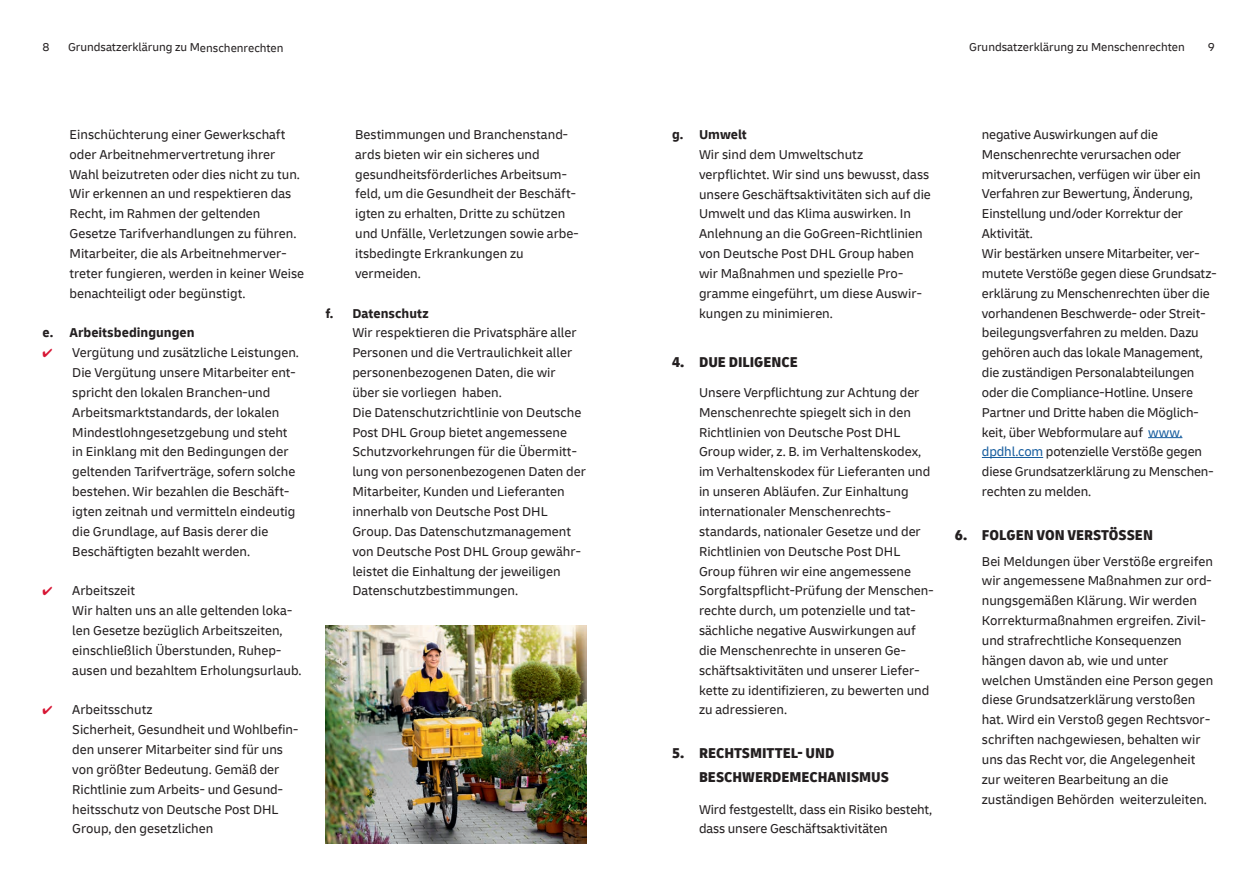
<style>
.page{position:relative;width:1259px;height:893px;background:#fff}
.page>*{position:absolute;margin:0;border:0;box-sizing:border-box;transform-origin:0 0}
.t1{font:900 condensed 15px/24px "Delivery";color:#231f20}
.t2{font:13.5px/19.8px "Delivery";color:#231f20}
.t3{font:700 13.5px "Delivery";color:#231f20}
.t4{font:12px "Delivery";letter-spacing:-.005em;color:#231f20}
.s1{color:#d71634}
.s2{color:#175d9e}
</style>
<div class="page">
<hr style="left:1148px;top:437px;width:34px;height:1px;background:#175d9e">
<hr style="left:982px;top:457px;width:61px;height:1px;background:#175d9e">
<img style="left:325px;top:625px;width:262px;height:218px">
<p class="t4" style="left:43px;top:40px;width:9px">8</p>
<p class="t4" style="left:68px;top:40px;width:217px">Grundsatzerklärung zu Menschenrechten</p>
<p class="t4" style="left:969px;top:40px;width:217px">Grundsatzerklärung zu Menschenrechten</p>
<p class="t4" style="left:1207px;top:40px;width:9px">9</p>
<p class="t2" style="left:70px;top:124px;width:236px">Einschüchterung einer Gewerkschaft oder Arbeitnehmervertretung ihrer Wahl beizutreten oder dies nicht zu tun.<br>Wir erkennen an und respektieren das Recht, im Rahmen der geltenden Gesetze Tarifverhandlungen zu führen.<br>Mitarbeiter, die als Arbeitnehmerver&shy;treter fungieren, werden in keiner Weise benachteiligt oder begünstigt.</p>
<p class="t3" style="left:43px;top:324px;width:153px">e. Arbeitsbedingungen</p>
<p class="t2" style="left:72px;top:343px;width:228px;text-indent:-30px"><span class="s1">✔</span> Vergütung und zusätzliche Leistungen.<br>Die Vergütung unsere Mitarbeiter ent&shy;spricht den lokalen Branchen-und Arbeitsmarktstandards, der lokalen Mindestlohngesetzgebung und steht in Einklang mit den Bedingungen der geltenden Tarifverträge, sofern solche bestehen. Wir bezahlen die Beschäft&shy;igten zeitnah und vermitteln eindeutig die Grundlage, auf Basis derer die Beschäftigten bezahlt werden.</p>
<p class="t2" style="left:72px;top:581px;width:231px;text-indent:-30px"><span class="s1">✔</span> Arbeitszeit<br>Wir halten uns an alle geltenden loka&shy;len Gesetze bezüglich Arbeitszeiten, einschließlich Überstunden, Ruhep&shy;ausen und bezahltem Erholungsurlaub.</p>
<p class="t2" style="left:72px;top:700px;width:227px;text-indent:-30px"><span class="s1">✔</span> Arbeitsschutz<br>Sicherheit, Gesundheit und Wohlbefin&shy;den unserer Mitarbeiter sind für uns von größter Bedeutung. Gemäß der<br>Richtlinie zum Arbeits- und Gesund&shy;heitsschutz von Deutsche Post DHL<br>Group, den gesetzlichen</p>
<p class="t2" style="left:355px;top:124px;width:225px">Bestimmungen und Branchenstand&shy;ards bieten wir ein sicheres und gesundheitsförderliches Arbeitsum&shy;feld, um die Gesundheit der Beschäft&shy;igten zu erhalten, Dritte zu schützen und Unfälle, Verletzungen sowie arbe&shy;itsbedingte Erkrankungen zu vermeiden.</p>
<p class="t3" style="left:325px;top:305px;width:105px">f. Datenschutz</p>
<p class="t2" style="left:352px;top:323px;width:235px">Wir respektieren die Privatsphäre aller Personen und die Vertraulichkeit aller personenbezogenen Daten, die wir über sie vorliegen haben.<br>Die Datenschutzrichtlinie von Deutsche Post DHL Group bietet angemessene Schutzvorkehrungen für die Übermitt&shy;lung von personenbezogenen Daten der Mitarbeiter, Kunden und Lieferanten innerhalb von Deutsche Post DHL Group. Das Datenschutzmanagement von Deutsche Post DHL Group gewähr&shy;leistet die Einhaltung der jeweiligen Datenschutzbestimmungen.</p>
<p class="t3" style="left:672px;top:126px;width:76px">g. Umwelt</p>
<p class="t2" style="left:699px;top:144px;width:233px">Wir sind dem Umweltschutz verpflichtet. Wir sind uns bewusst, dass unsere Geschäftsaktivitäten sich auf die Umwelt und das Klima auswirken. In Anlehnung an die GoGreen-Richtlinien von Deutsche Post DHL Group haben wir Maßnahmen und spezielle Pro&shy;gramme eingeführt, um diese Auswir&shy;kungen zu minimieren.</p>
<p class="t1" style="left:672px;top:350px;width:127px">4. DUE DILIGENCE</p>
<p class="t2" style="left:699px;top:382px;width:236px">Unsere Verpflichtung zur Achtung der Menschenrechte spiegelt sich in den Richtlinien von Deutsche Post DHL Group wider, z. B. im Verhaltenskodex, im Verhaltenskodex für Lieferanten und in unseren Abläufen. Zur Einhaltung internationaler Menschenrechts&shy;standards, nationaler Gesetze und der Richtlinien von Deutsche Post DHL Group führen wir eine angemessene Sorgfaltspflicht-Prüfung der Menschen&shy;rechte durch, um potenzielle und tat&shy;sächliche negative Auswirkungen auf die Menschenrechte in unseren Ge-- schäftsaktivitäten und unserer Liefer&shy;kette zu identifizieren, zu bewerten und zu adressieren.</p>
<p class="t1" style="left:699px;top:741px;width:191px;text-indent:-27px">5. RECHTSMITTEL- UND<br>BESCHWERDEMECHANISMUS</p>
<p class="t2" style="left:699px;top:799px;width:235px">Wird festgestellt, dass ein Risiko besteht, dass unsere Geschäftsaktivitäten</p>
<p class="t2" style="left:982px;top:124px;width:236px">negative Auswirkungen auf die Menschenrechte verursachen oder mitverursachen, verfügen wir über ein Verfahren zur Bewertung, Änderung, Einstellung und/oder Korrektur der Aktivität.<br>Wir bestärken unsere Mitarbeiter, ver&shy;mutete Verstöße gegen diese Grundsatz&shy;erklärung zu Menschenrechten über die vorhandenen Beschwerde- oder Streit&shy;beilegungsverfahren zu melden. Dazu gehören auch das lokale Management, die zuständigen Personalabteilungen oder die Compliance-Hotline. Unsere Partner und Dritte haben die Möglich&shy;keit, über Webformulare auf <span class="s2">www. dpdhl.com</span> potenzielle Verstöße gegen diese Grundsatzerklärung zu Menschen&shy;rechten zu melden.</p>
<p class="t1" style="left:955px;top:523px;width:200px">6. FOLGEN VON VERSTÖSSEN</p>
<p class="t2" style="left:982px;top:551px;width:233px">Bei Meldungen über Verstöße ergreifen wir angemessene Maßnahmen zur ord&shy;nungsgemäßen Klärung. Wir werden Korrekturmaßnahmen ergreifen. Zivil&shy;und strafrechtliche Konsequenzen hängen davon ab, wie und unter welchen Umständen eine Person gegen diese Grundsatzerklärung verstoßen hat. Wird ein Verstoß gegen Rechtsvor&shy;schriften nachgewiesen, behalten wir uns das Recht vor, die Angelegenheit zur weiteren Bearbeitung an die zuständigen Behörden weiterzuleiten.</p>
</div>
